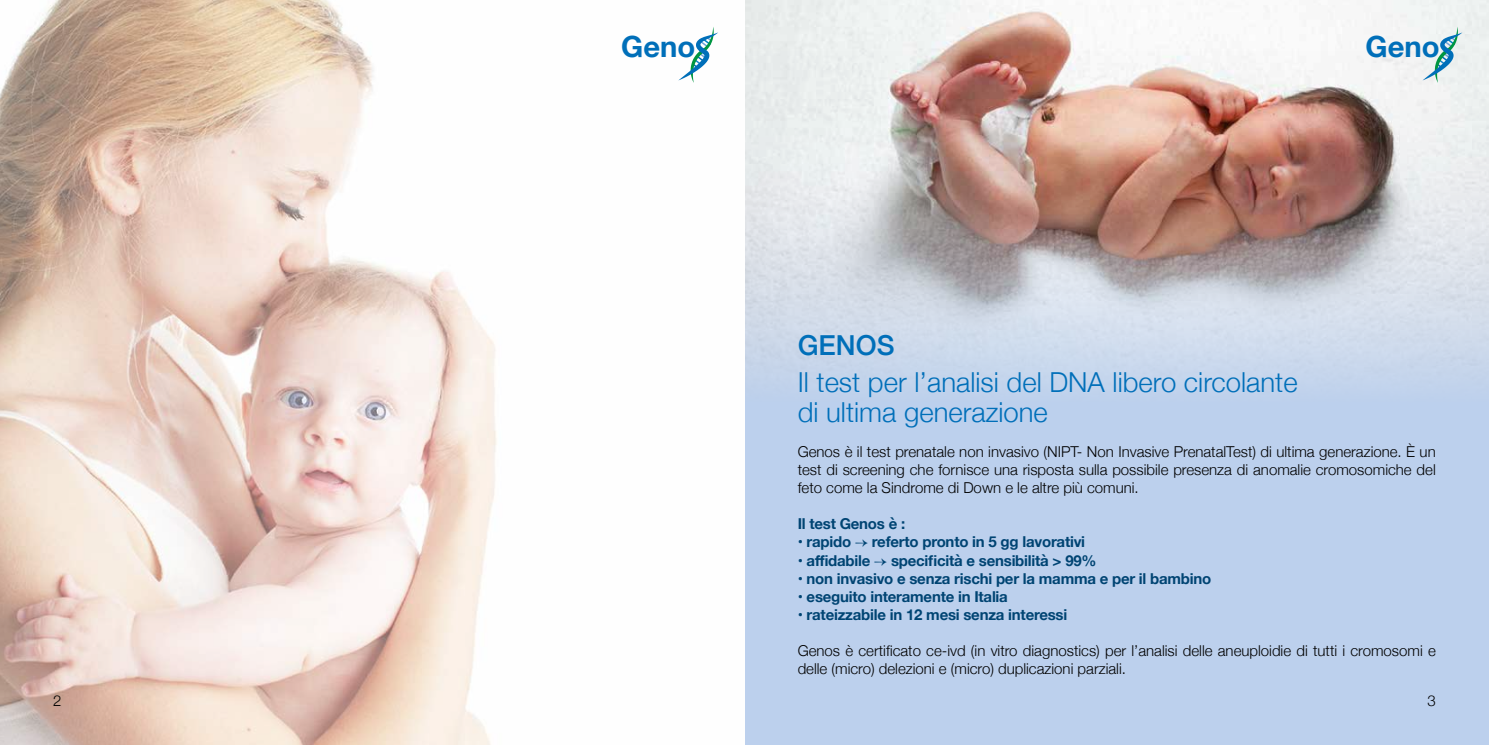
<style>
.page{position:relative;width:1489px;height:745px;background:#fff}
.page>*{position:absolute;margin:0;border:0;box-sizing:border-box;transform-origin:0 0}
.t1{font:700 29.25px "Helvetica Neue";color:#006fb9}
.t2{font:300 27.5px/30px "Helvetica Neue";color:#006fb9}
.t3{font:500 27.5px "Helvetica Neue";color:#006fb9}
.t4{font:300 15px/18px "Helvetica Neue";color:#000;text-align:justify}
.t5{font:700 15px "Helvetica Neue";letter-spacing:-.015em;color:#004473}
.s1{font-family:"Minion Pro";font-weight:400}
</style>
<div class="page">
<div style="left:745px;top:0;width:743px;height:744px;background:#bcd0ed"></div>
<img style="left:745px;top:0;width:743px;height:378px">
<img style="left:0;top:0;width:497px;height:744px">
<svg style="left:678px;top:27px;width:40px;height:56px"></svg>
<svg style="left:1422px;top:27px;width:40px;height:56px;background:#c1dbe0"></svg>
<p class="t4" style="left:53px;top:690px;width:10px">2</p>
<h1 class="t1" style="left:621px;top:23px;width:76px">Geno</h1>
<h1 class="t1" style="left:1365px;top:23px;width:76px">Geno</h1>
<h2 class="t3" style="left:797px;top:323px;width:98px">GENOS</h2>
<h2 class="t2" style="left:797px;top:365px;width:501px">Il test per l’analisi del DNA libero circolante di ultima generazione</h2>
<p class="t4" style="left:797px;top:441px;width:639px">Genos è il test prenatale non invasivo (NIPT- Non Invasive PrenatalTest) di ultima generazione. È un test di screening che fornisce una risposta sulla possibile presenza di anomalie cromosomiche del feto come la Sindrome di Down e le altre più comuni.</p>
<p class="t5" style="left:797px;top:512px;width:109px">Il test Genos è :</p>
<p class="t5" style="left:797px;top:530px;width:289px">• rapido <span class="s1">→</span> referto pronto in 5 gg lavorativi</p>
<p class="t5" style="left:797px;top:548px;width:300px">• affidabile <span class="s1">→</span> specificità e sensibilità &gt; 99%</p>
<p class="t5" style="left:797px;top:566px;width:415px">• non invasivo e senza rischi per la mamma e per il bambino</p>
<p class="t5" style="left:797px;top:584px;width:212px">• eseguito interamente in Italia</p>
<p class="t5" style="left:797px;top:602px;width:271px">• rateizzabile in 12 mesi senza interessi</p>
<p class="t4" style="left:797px;top:639px;width:639px">Genos è certificato ce-ivd (in vitro diagnostics) per l’analisi delle aneuploidie di tutti i cromosomi e delle (micro) delezioni e (micro) duplicazioni parziali.</p>
<p class="t4" style="left:1427px;top:690px;width:10px">3</p>
</div>
